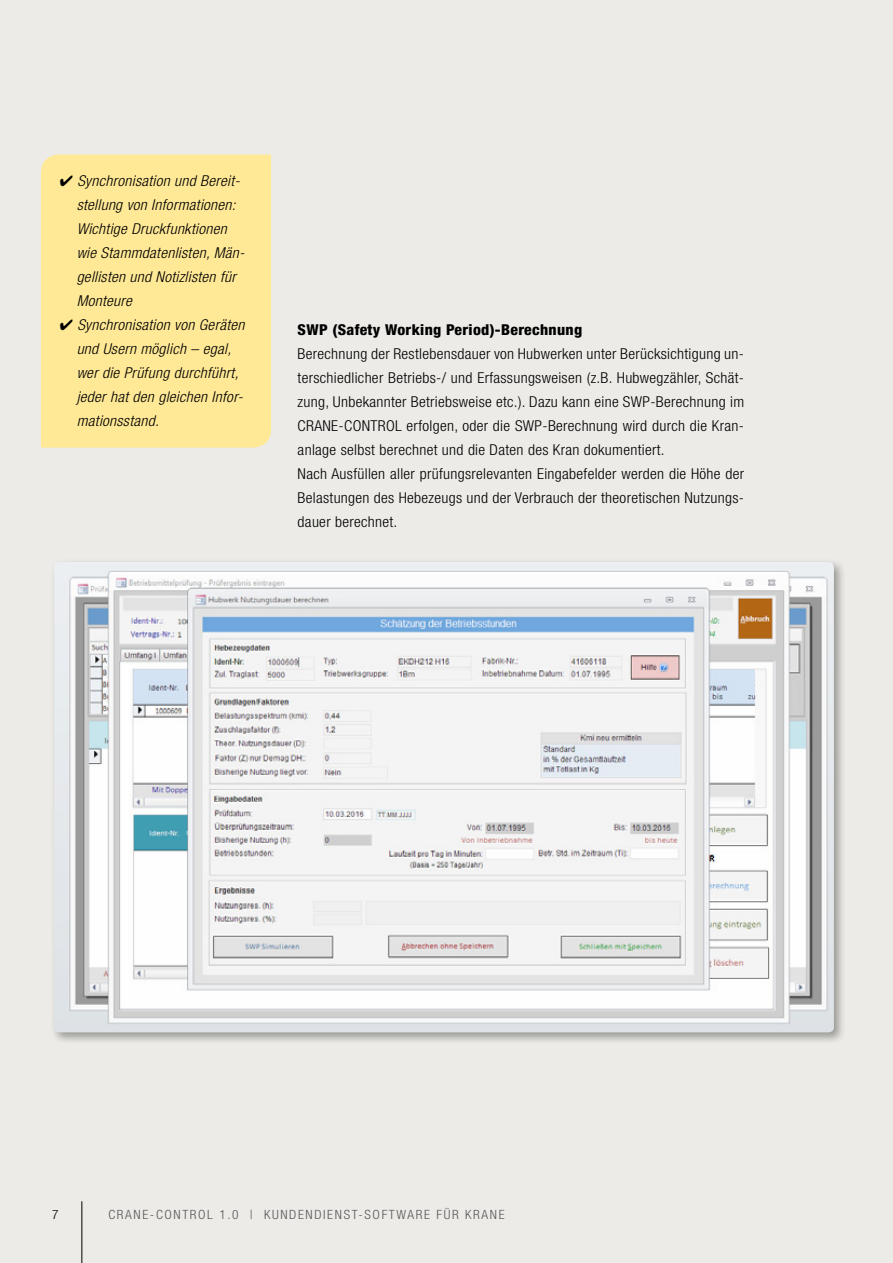
<style>
.page{position:relative;width:893px;height:1263px;background:#ecebe7}
.page>*{position:absolute;margin:0;border:0;box-sizing:border-box;transform-origin:0 0}
.t1{font:300 condensed 15px/24px "Helvetica Neue";letter-spacing:.02em;color:#000;text-align:justify;scale:1.05 1}
.t2{font:italic 300 condensed 15px/24px "Helvetica Neue";letter-spacing:.02em;color:#000;scale:1.05 1}
.t3{font:800 condensed 15px "Helvetica Neue";letter-spacing:.02em;color:#000;scale:1.05 1}
.t4{font:300 condensed 12.75px "Helvetica Neue";letter-spacing:.12em;color:#58585a;scale:1.05 1}
.t5{font:300 condensed 12.75px "Helvetica Neue";color:#000;scale:1.05 1}
</style>
<div class="page">
<hr style="left:82px;top:1201px;width:1px;height:62px;background:#000">
<div style="left:50px;top:558px;width:796px;height:487px;background:#000;opacity:.35"></div>
<img style="left:54px;top:562px;width:780px;height:470px">
<div style="left:41px;top:154px;width:230px;height:294px;background:#ffe996"></div>
<p class="t2" style="left:77px;top:169px;width:161px;text-indent:-17px">✔ Synchronisation und Bereit&shy;stellung von Informationen:<br>Wichtige Druckfunktionen wie Stammdatenlisten, Män&shy;gellisten und Notizlisten für<br>Monteure</p>
<p class="t2" style="left:77px;top:313px;width:161px;text-indent:-17px">✔ Synchronisation von Geräten und Usern möglich – egal, wer die Prüfung durchführt, jeder hat den gleichen Infor&shy;mationsstand.</p>
<p class="t3" style="left:298px;top:321px;width:273px">SWP (Safety Working Period)-Berechnung</p>
<p class="t1" style="left:298px;top:342px;width:427px">Berechnung der Restlebensdauer von Hubwerken unter Berücksichtigung un&shy;terschiedlicher Betriebs-/ und Erfassungsweisen (z.B. Hubwegzähler, Schät&shy;zung, Unbekannter Betriebsweise etc.). Dazu kann eine SWP-Berechnung im CRANE</p>
<p class="t1" style="left:298px;top:414px;width:427px;text-align:left;text-indent:97px">L erfolgen, oder die SWP-Berechnung wird durch die Kran&shy;anlage selbst berechnet und die Daten des Kran dokumentiert.<br>Nach Ausfüllen aller prüfungsrelevanten Eingabefelder werden die Höhe der Belastungen des Hebezeugs und der Verbrauch der theoretischen Nutzungs&shy;dauer berechnet.</p>
<p class="t1" style="left:339px;top:414px;width:23px">-CONTRO</p>
<p class="t5" style="left:52px;top:1207px;width:8px">7</p>
<p class="t4" style="left:108px;top:1207px;width:379px">Crane-Control 1.0 | Kundendienst-Software für Krane</p>
</div>
